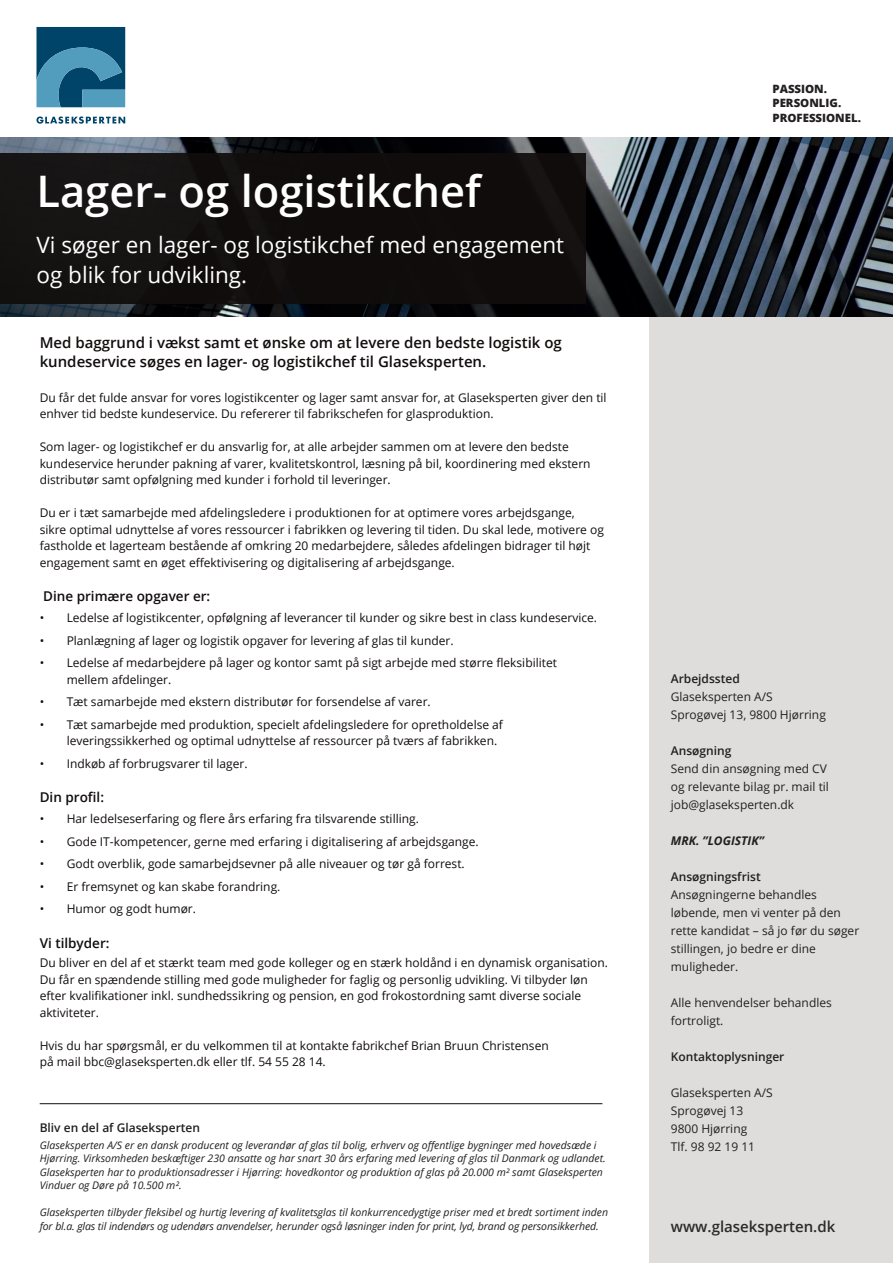
<style>
.page{position:relative;width:893px;height:1263px;background:#fff}
.page>*{position:absolute;margin:0;border:0;box-sizing:border-box;transform-origin:0 0}
.t1{font:600 43.5px "Open Sans";color:#fff}
.t2{font:22.5px/30px "Open Sans";color:#fff}
.t3{font:600 15px/19.5px "Open Sans";color:#110d0c}
.t4{font:600 15px "Open Sans";color:#2b292a}
.t5{font:600 13.5px "Open Sans";color:#110d0c}
.t6{font:12px/16.5px "Open Sans";color:#110d0c}
.t7{font:12px/18px "Open Sans";color:#231f20}
.t8{font:600 12px "Open Sans";color:#231f20}
.t9{font:italic 700 12px "Open Sans";color:#231f20}
.t10{font:800 11.4px/14.5px "Open Sans";color:#231f20}
.t11{font:italic 10.5px/13.5px "Open Sans";color:#231f20}
</style>
<div class="page">
<div style="left:649px;top:310px;width:244px;height:953px;background:#dedddc"></div>
<img style="left:0;top:137px;width:893px;height:180px">
<hr style="left:40px;top:1103px;width:562px;height:1px;background:#110d0c">
<svg style="left:36px;top:116px;width:89px;height:8px"></svg>
<svg style="left:37px;top:27px;width:88px;height:80px"></svg>
<div style="left:0;top:153px;width:585px;height:151px;background:#110d0c"></div>
<h1 class="t1" style="left:36px;top:161px;width:446px">Lager- og logistikchef</h1>
<h2 class="t2" style="left:36px;top:229px;width:529px">Vi søger en lager- og logistikchef med engagement og blik for udvikling.</h2>
<p class="t3" style="left:40px;top:332px;width:524px">Med baggrund i vækst samt et ønske om at levere den bedste logistik og kundeservice søges en lager- og logistikchef til Glaseksperten.</p>
<p class="t6" style="left:40px;top:389px;width:568px">Du får det fulde ansvar for vores logistikcenter og lager samt ansvar for, at Glaseksperten giver den til enhver tid bedste kundeservice. Du refererer til fabrikschefen for glasproduktion.</p>
<p class="t6" style="left:40px;top:438px;width:552px">Som lager- og logistikchef er du ansvarlig for, at alle arbejder sammen om at levere den bedste kundeservice herunder pakning af varer, kvalitetskontrol, læsning på bil, koordinering med ekstern distributør samt opfølgning med kunder i forhold til leveringer.</p>
<p class="t6" style="left:40px;top:504px;width:566px">Du er i tæt samarbejde med afdelingsledere i produktionen for at optimere vores arbejdsgange, sikre optimal udnyttelse af vores ressourcer i fabrikken og levering til tiden. Du skal lede, motivere og fastholde et lagerteam bestående af omkring 20 medarbejdere, således afdelingen bidrager til højt engagement samt en øget effektivisering og digitalisering af arbejdsgange.</p>
<p class="t5" style="left:43px;top:587px;width:169px">Dine primære opgaver er:</p>
<p class="t6" style="left:40px;top:609px;width:559px">• Ledelse af logistikcenter, opfølgning af leverancer til kunder og sikre best in class kundeservice.</p>
<p class="t6" style="left:40px;top:632px;width:415px">• Planlægning af lager og logistik opgaver for levering af glas til kunder.</p>
<p class="t6" style="left:67px;top:654px;width:492px;text-indent:-27px">• Ledelse af medarbejdere på lager og kontor samt på sigt arbejde med større fleksibilitet mellem afdelinger.</p>
<p class="t6" style="left:40px;top:693px;width:393px">• Tæt samarbejde med ekstern distributør for forsendelse af varer.</p>
<p class="t6" style="left:67px;top:716px;width:438px;text-indent:-27px">• Tæt samarbejde med produktion, specielt afdelingsledere for opretholdelse af leveringssikkerhed og optimal udnyttelse af ressourcer på tværs af fabrikken.</p>
<p class="t6" style="left:40px;top:755px;width:209px">• Indkøb af forbrugsvarer til lager.</p>
<p class="t5" style="left:40px;top:788px;width:66px">Din profil:</p>
<p class="t6" style="left:40px;top:810px;width:381px">• Har ledelseserfaring og flere års erfaring fra tilsvarende stilling.</p>
<p class="t6" style="left:40px;top:833px;width:441px">• Gode IT-kompetencer, gerne med erfaring i digitalisering af arbejdsgange.</p>
<p class="t6" style="left:40px;top:855px;width:427px">• Godt overblik, gode samarbejdsevner på alle niveauer og tør gå forrest.</p>
<p class="t6" style="left:40px;top:878px;width:242px">• Er fremsynet og kan skabe forandring.</p>
<p class="t6" style="left:40px;top:900px;width:158px">• Humor og godt humør.</p>
<p class="t5" style="left:40px;top:934px;width:71px">Vi tilbyder:</p>
<p class="t6" style="left:40px;top:954px;width:570px">Du bliver en del af et stærkt team med gode kolleger og en stærk holdånd i en dynamisk organisation.<br>Du får en spændende stilling med gode muligheder for faglig og personlig udvikling. Vi tilbyder løn efter kvalifikationer inkl. sundhedssikring og pension, en god frokostordning samt diverse sociale aktiviteter.</p>
<p class="t6" style="left:40px;top:1037px;width:511px">Hvis du har spørgsmål, er du velkommen til at kontakte fabrikchef Brian Bruun Christensen på mail bbc@glaseksperten.dk eller tlf. 54 55 28 14.</p>
<p class="t8" style="left:40px;top:1119px;width:162px">Bliv en del af Glaseksperten</p>
<p class="t11" style="left:40px;top:1138px;width:568px">Glaseksperten A/S er en dansk producent og leverandør af glas til bolig, erhverv og offentlige bygninger med hovedsæde i Hjørring. Virksomheden beskæftiger 230 ansatte og har snart 30 års erfaring med levering af glas til Danmark og udlandet.<br>Glaseksperten har to produktionsadresser i Hjørring: hovedkontor og produktion af glas på 20.000 m² samt Glaseksperten Vinduer og Døre på 10.500 m².</p>
<p class="t11" style="left:40px;top:1205px;width:570px">Glaseksperten tilbyder fleksibel og hurtig levering af kvalitetsglas til konkurrencedygtige priser med et bredt sortiment inden for bl.a. glas til indendørs og udendørs anvendelser, herunder også løsninger inden for print, lyd, brand og personsikkerhed.</p>
<p class="t10" style="left:772px;top:81px;width:90px">PASSION.<br>PERSONLIG.<br>PROFESSIONEL.</p>
<p class="t8" style="left:671px;top:671px;width:71px">Arbejdssted</p>
<p class="t7" style="left:671px;top:687px;width:157px">Glaseksperten A/S<br>Sprogøvej 13, 9800 Hjørring</p>
<p class="t8" style="left:671px;top:743px;width:62px">Ansøgning</p>
<p class="t7" style="left:671px;top:759px;width:160px">Send din ansøgning med CV og relevante bilag pr. mail til job@glaseksperten.dk</p>
<p class="t9" style="left:671px;top:832px;width:95px">MRK. ”LOGISTIK”</p>
<p class="t8" style="left:671px;top:869px;width:91px">Ansøgningsfrist</p>
<p class="t7" style="left:671px;top:885px;width:190px">Ansøgningerne behandles løbende, men vi venter på den rette kandidat – så jo før du søger stillingen, jo bedre er dine muligheder.</p>
<p class="t7" style="left:671px;top:993px;width:163px">Alle henvendelser behandles fortroligt.</p>
<p class="t8" style="left:671px;top:1049px;width:115px">Kontaktoplysninger</p>
<p class="t7" style="left:671px;top:1083px;width:103px">Glaseksperten A/S<br>Sprogøvej 13<br>9800 Hjørring<br>Tlf. 98 92 19 11</p>
<p class="t4" style="left:671px;top:1216px;width:166px">www.glaseksperten.dk</p>
</div>
